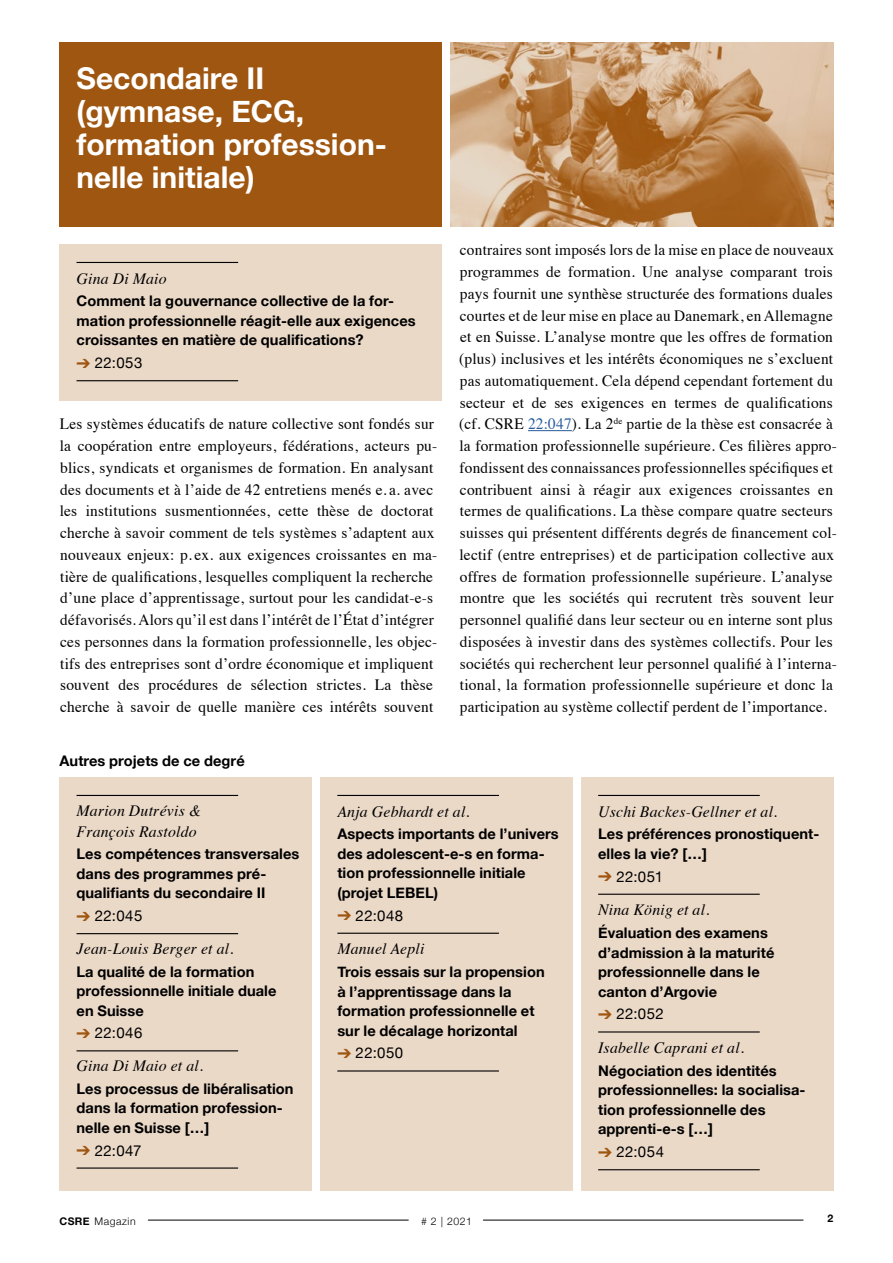
<style>
.page{position:relative;width:893px;height:1263px;background:#fff}
.page>*{position:absolute;margin:0;border:0;box-sizing:border-box;transform-origin:0 0}
.t1{font:700 30px/33px "Helvetica Neue";color:#fff}
.t2{font:15.75px/21.8px "Times";letter-spacing:.015em;color:#000}
.t3{font:italic 15.75px/21px "Times";letter-spacing:.015em;color:#000}
.t4{font:15px "Helvetica Neue";letter-spacing:.03em;color:#000}
.t5{font:700 14.7px/19.5px "Helvetica Neue";letter-spacing:.005em;color:#000}
.t6{font:300 10.5px "Helvetica Neue";letter-spacing:.05em;color:#000}
.t7{font:700 10.5px "Helvetica Neue";color:#000}
.s1{color:#9f5610}
.s2{color:#275b9b}
.s3{font-weight:700}
</style>
<div class="page">
<div style="left:60px;top:43px;width:382px;height:184px;background:#9f5610"></div>
<hr style="left:148px;top:1220px;width:261px;height:1px;background:#000">
<hr style="left:483px;top:1220px;width:320px;height:1px;background:#000">
<hr style="left:528px;top:430px;width:44px;height:1px;background:#275b9b">
<div style="left:60px;top:244px;width:382px;height:157px;background:#ebd9c8"></div>
<hr style="left:77px;top:262px;width:161px;height:1px;background:#000">
<hr style="left:77px;top:380px;width:161px;height:1px;background:#000">
<img style="left:451px;top:43px;width:382px;height:184px">
<div style="left:320px;top:777px;width:253px;height:414px;background:#ebd9c8"></div>
<hr style="left:337px;top:795px;width:162px;height:1px;background:#000">
<hr style="left:337px;top:933px;width:162px;height:1px;background:#000">
<hr style="left:337px;top:1070px;width:162px;height:1px;background:#000">
<div style="left:581px;top:777px;width:252px;height:414px;background:#ebd9c8"></div>
<hr style="left:598px;top:795px;width:162px;height:1px;background:#000">
<hr style="left:598px;top:894px;width:162px;height:1px;background:#000">
<hr style="left:598px;top:1031px;width:162px;height:1px;background:#000">
<hr style="left:598px;top:1169px;width:162px;height:1px;background:#000">
<div style="left:60px;top:777px;width:252px;height:414px;background:#ebd9c8"></div>
<hr style="left:77px;top:795px;width:161px;height:1px;background:#000">
<hr style="left:77px;top:933px;width:161px;height:1px;background:#000">
<hr style="left:77px;top:1050px;width:161px;height:1px;background:#000">
<hr style="left:77px;top:1167px;width:161px;height:1px;background:#000">
<h1 class="t1" style="left:77px;top:61px;width:312px">Secondaire II (gymnase, ECG, formation profession&shy;nelle initiale)</h1>
<p class="t3" style="left:77px;top:267px;width:92px">Gina Di Maio</p>
<p class="t5" style="left:77px;top:291px;width:341px">Comment la gouvernance collective de la for&shy;mation professionnelle réagit-elle aux exigences croissantes en matière de qualifications?</p>
<p class="t4" style="left:77px;top:352px;width:67px"><span class="s1">➔</span> 22:053</p>
<p class="t2" style="left:60px;top:412px;width:379px">Les systèmes éducatifs de nature collective sont fondés sur la coopération entre employeurs, fédérations, acteurs pu&shy;blics, syndicats et organismes de formation. En analysant des documents et à l’aide de 42 entretiens menés e. a. avec les institutions susmentionnées, cette thèse de doctorat cherche à savoir comment de tels systèmes s’adaptent aux nouveaux enjeux: p. ex. aux exigences croissantes en ma&shy;tière de qualifications, lesquelles compliquent la recherche d’une place d’apprentissage, surtout pour les candidat-e-s défavorisés. Alors qu’il est dans l’intérêt de l’État d’intégrer ces personnes dans la formation professionnelle, les objec&shy;tifs des entreprises sont d’ordre économique et impliquent souvent des procédures de sélection strictes. La thèse cherche à savoir de quelle manière ces intérêts souvent</p>
<p class="t5" style="left:60px;top:751px;width:187px">Autres projets de ce degré</p>
<p class="t2" style="left:459px;top:238px;width:380px">contraires sont imposés lors de la mise en place de nouveaux programmes de formation. Une analyse comparant trois pays fournit une synthèse structurée des formations duales courtes et de leur mise en place au Danemark, en Allemagne et en Suisse. L’analyse montre que les offres de formation (plus) inclusives et les intérêts économiques ne s’excluent pas automatiquement. Cela dépend cependant fortement du secteur et de ses exigences en termes de qualifications (cf. CSRE <span class="s2">22:047</span>). La 2<sup>de</sup> partie de la thèse est consacrée à la formation professionnelle supérieure. Ces filières appro&shy;fondissent des connaissances professionnelles spécifiques et contribuent ainsi à réagir aux exigences croissantes en termes de qualifications. La thèse compare quatre secteurs suisses qui présentent différents degrés de financement col&shy;lectif (entre entreprises) et de participation collective aux offres de formation professionnelle supérieure. L’analyse montre que les sociétés qui recrutent très souvent leur personnel qualifié dans leur secteur ou en interne sont plus disposées à investir dans des systèmes collectifs. Pour les sociétés qui recherchent leur personnel qualifié à l’interna&shy;tional, la formation professionnelle supérieure et donc la participation au système collectif perdent de l’importance.</p>
<p class="t3" style="left:77px;top:799px;width:126px">Marion Dutrévis &amp;<br>François Rastoldo</p>
<p class="t5" style="left:77px;top:844px;width:224px">Les compétences transversales dans des programmes pré&shy;qualifiants du secondaire II</p>
<p class="t4" style="left:77px;top:905px;width:67px"><span class="s1">➔</span> 22:045</p>
<p class="t3" style="left:77px;top:937px;width:158px">Jean-Louis Berger et al.</p>
<p class="t5" style="left:77px;top:961px;width:201px">La qualité de la formation professionnelle initiale duale en Suisse</p>
<p class="t4" style="left:77px;top:1022px;width:67px"><span class="s1">➔</span> 22:046</p>
<p class="t3" style="left:77px;top:1054px;width:128px">Gina Di Maio et al.</p>
<p class="t5" style="left:77px;top:1078px;width:219px">Les processus de libéralisation dans la formation profession&shy;nelle en Suisse […]</p>
<p class="t4" style="left:77px;top:1139px;width:67px"><span class="s1">➔</span> 22:047</p>
<p class="t3" style="left:337px;top:800px;width:134px">Anja Gebhardt et al.</p>
<p class="t5" style="left:337px;top:824px;width:223px">Aspects importants de l’univers des adolescent-e-s en forma&shy;tion professionnelle initiale (projet LEBEL)</p>
<p class="t4" style="left:337px;top:904px;width:67px"><span class="s1">➔</span> 22:048</p>
<p class="t3" style="left:337px;top:937px;width:89px">Manuel Aepli</p>
<p class="t5" style="left:337px;top:962px;width:209px">Trois essais sur la propension à l’apprentissage dans la formation professionnelle et sur le décalage horizontal</p>
<p class="t4" style="left:337px;top:1042px;width:67px"><span class="s1">➔</span> 22:050</p>
<p class="t3" style="left:598px;top:800px;width:181px">Uschi Backes-Gellner et al.</p>
<p class="t5" style="left:598px;top:824px;width:223px">Les préférences pronostiquent&shy;elles la vie? […]</p>
<p class="t4" style="left:598px;top:865px;width:66px"><span class="s1">➔</span> 22:051</p>
<p class="t3" style="left:598px;top:898px;width:113px">Nina König et al.</p>
<p class="t5" style="left:598px;top:923px;width:178px">Évaluation des examens d’admission à la maturité professionnelle dans le canton d’Argovie</p>
<p class="t4" style="left:598px;top:1003px;width:67px"><span class="s1">➔</span> 22:052</p>
<p class="t3" style="left:598px;top:1036px;width:147px">Isabelle Caprani et al.</p>
<p class="t5" style="left:598px;top:1060px;width:209px">Négociation des identités professionnelles: la socialisa&shy;tion professionnelle des apprenti-e-s […]</p>
<p class="t4" style="left:598px;top:1141px;width:67px"><span class="s1">➔</span> 22:054</p>
<p class="t6" style="left:60px;top:1215px;width:78px"><span class="s3">CSRE</span> Magazin</p>
<p class="t6" style="left:421px;top:1215px;width:52px"># 2 | 2021</p>
<p class="t7" style="left:828px;top:1211px;width:7px">2</p>
</div>
